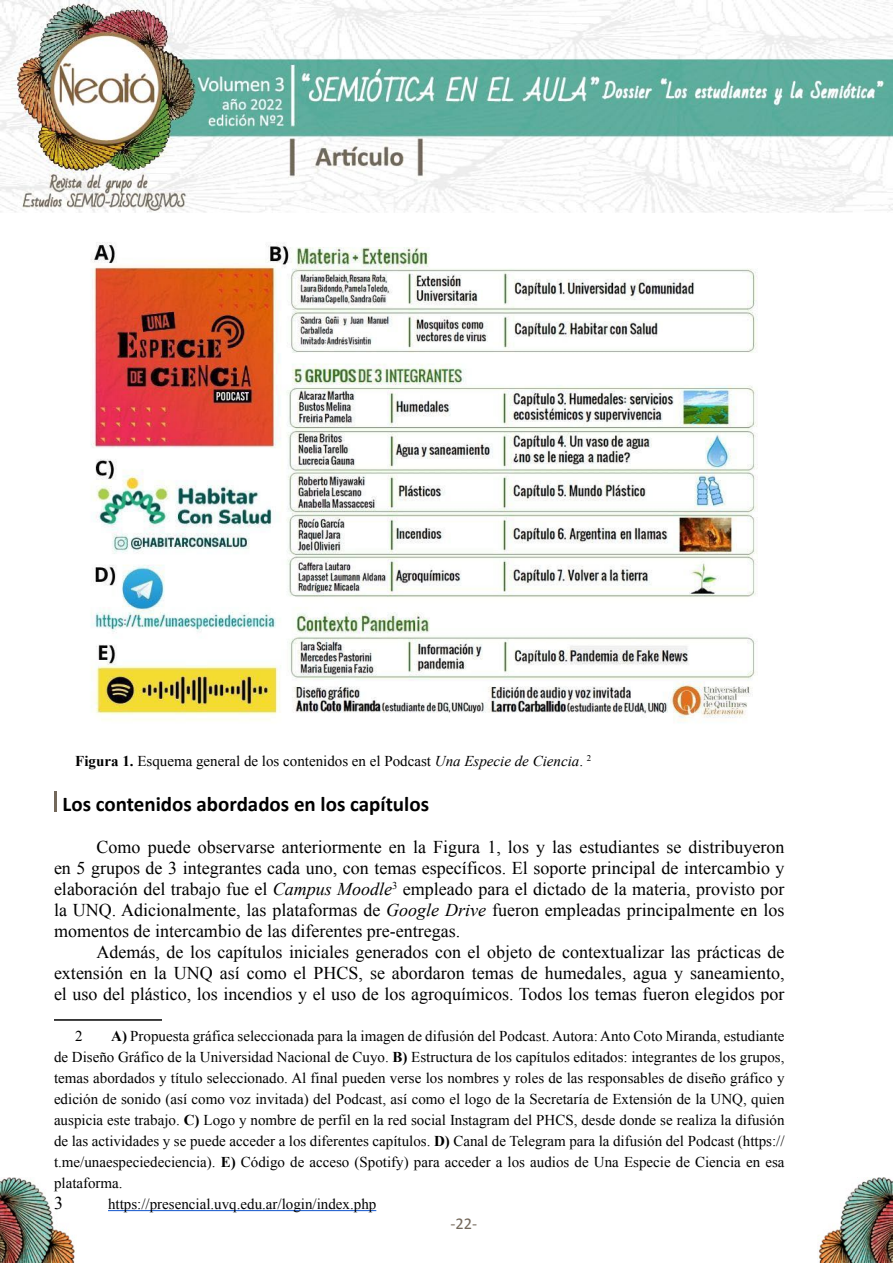
<style>
.page{position:relative;width:893px;height:1263px;background:#fff}
.page>*{position:absolute;margin:0;border:0;box-sizing:border-box;transform-origin:0 0}
.t1{font:700 21px "Calibri";color:#000}
.t2{font:18px/21px "Times New Roman";color:#000;text-align:justify}
.t3{font:16.5px "Calibri";color:#73685b}
.t4{font:15px "Times New Roman";color:#000}
.s1{font-weight:700}
.s2{font-style:italic}
</style>
<div class="page">
<img style="left:817px;top:1178px;width:76px;height:85px">
<img style="left:0;top:1178px;width:75px;height:85px">
<img style="left:0;top:0;width:893px;height:212px">
<hr style="left:54px;top:791px;width:3px;height:21px;background:#73685b">
<img style="left:90px;top:242px;width:668px;height:481px">
<hr style="left:54px;top:1019px;width:108px;height:2px;background:#000">
<hr style="left:108px;top:1210px;width:268px;height:1px;background:#15c">
<p class="t4" style="left:75px;top:750px;width:509px"><span class="s1">Figura 1.</span> Esquema general de los contenidos en el Podcast <span class="s2">Una Especie de Ciencia</span>.</p>
<h1 class="t1" style="left:63px;top:790px;width:368px">Los contenidos abordados en los capítulos</h1>
<p class="t2" style="left:54px;top:836px;width:732px;text-indent:43px">Como puede observarse anteriormente en la Figura 1, los y las estudiantes se distribuyeron en 5 grupos de 3 integrantes cada uno, con temas específicos. El soporte principal de intercambio y elaboración del trabajo fue el <span class="s2">Campus Moodle</span> empleado para el dictado de la materia, provisto por la UNQ. Adicionalmente, las plataformas de <span class="s2">Google Drive</span> fueron empleadas principalmente en los momentos de intercambio de las diferentes pre-entregas.</p>
<p class="t2" style="left:54px;top:941px;width:732px;text-indent:43px">Además, de los capítulos iniciales generados con el objeto de contextualizar las prácticas de extensión en la UNQ así como el PHCS, se abordaron temas de humedales, agua y saneamiento, el uso del plástico, los incendios y el uso de los agroquímicos. Todos los temas fueron elegidos por</p>
<p class="t4" style="left:111px;top:1026px;width:675px"><span class="s1">A)</span> Propuesta gráfica seleccionada para la imagen de difusión del Podcast. Autora: Anto Coto Miranda, estudiante</p>
<p class="t4" style="left:54px;top:1047px;width:732px">de Diseño Gráfico de la Universidad Nacional de Cuyo. <span class="s1">B)</span> Estructura de los capítulos editados: integrantes de los grupos,</p>
<p class="t4" style="left:54px;top:1068px;width:732px">temas abordados y título seleccionado. Al final pueden verse los nombres y roles de las responsables de diseño gráfico y</p>
<p class="t4" style="left:54px;top:1089px;width:732px">edición de sonido (así como voz invitada) del Podcast, así como el logo de la Secretaría de Extensión de la UNQ, quien</p>
<p class="t4" style="left:54px;top:1110px;width:732px">auspicia este trabajo. <span class="s1">C)</span> Logo y nombre de perfil en la red social Instagram del PHCS, desde donde se realiza la difusión</p>
<p class="t4" style="left:54px;top:1131px;width:732px">de las actividades y se puede acceder a los diferentes capítulos. <span class="s1">D)</span> Canal de Telegram para la difusión del Podcast (https://</p>
<p class="t4" style="left:54px;top:1152px;width:732px">t.me/unaespeciedeciencia). <span class="s1">E)</span> Código de acceso (Spotify) para acceder a los audios de Una Especie de Ciencia en esa</p>
<p class="t4" style="left:54px;top:1173px;width:70px">plataforma.</p>
<p class="t4" style="left:108px;top:1194px;width:270px">https://presencial.uvq.edu.ar/login/index.php</p>
<p class="t3" style="left:450px;top:1213px;width:28px">-22-</p>
</div>
